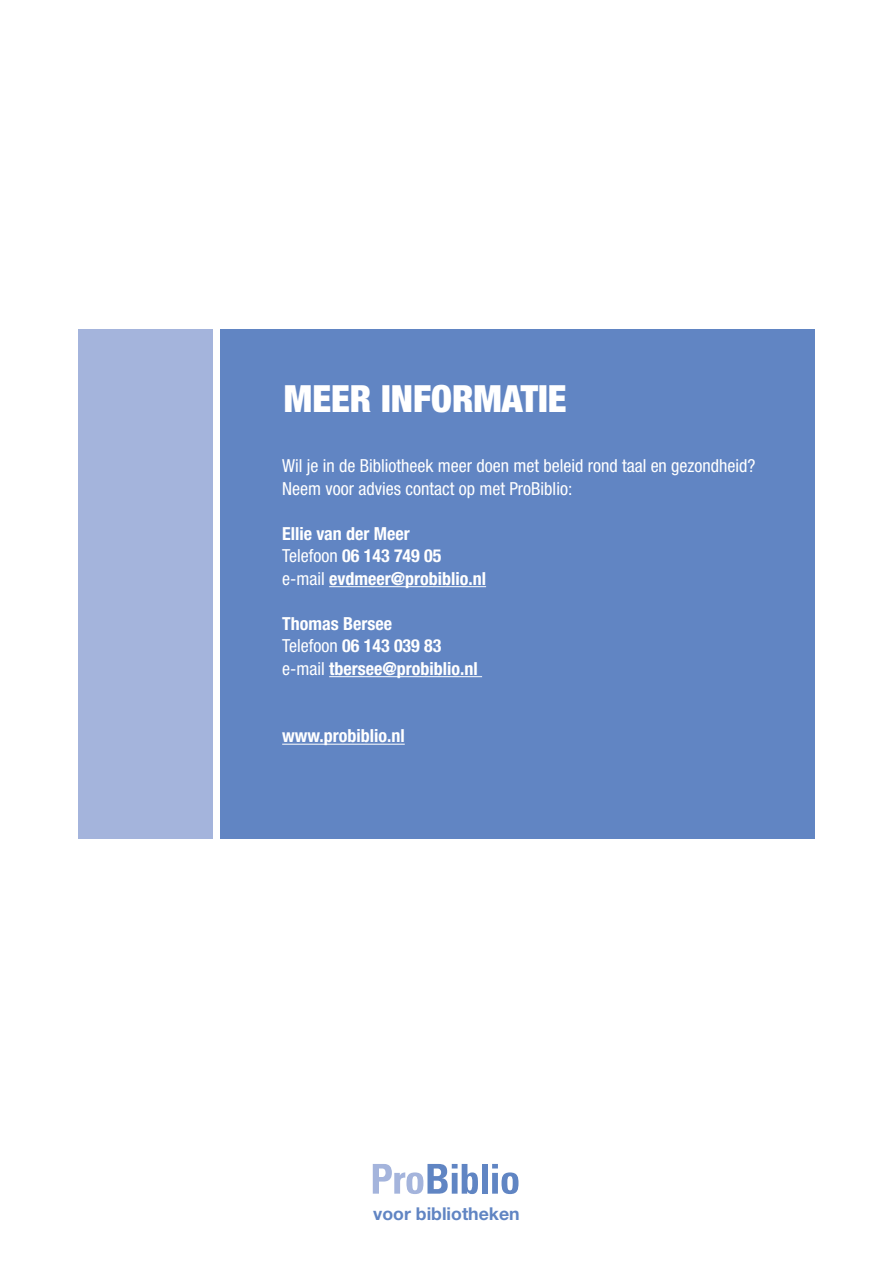
<style>
.page{position:relative;width:893px;height:1263px;background:#fff}
.page>*{position:absolute;margin:0;border:0;box-sizing:border-box;transform-origin:0 0}
.t1{font:900 condensed 37.5px "Helvetica Neue LT Std";color:#fff}
.t2{font:700 condensed 18px/22.5px "Helvetica Neue LT Std";color:#fff}
.t3{font:condensed 18px/22.5px "Helvetica Neue LT Std";color:#fff}
.t4{font:700 17.7px "Helvetica Neue LT Std";color:#6185c3}
.s1{font-weight:400}
</style>
<div class="page">
<div style="left:79px;top:329px;width:134px;height:509px;background:#a4b4dc"></div>
<div style="left:220px;top:329px;width:594px;height:509px;background:#6185c3"></div>
<hr style="left:329px;top:586px;width:157px;height:1px;background:#fff">
<hr style="left:329px;top:676px;width:153px;height:1px;background:#fff">
<hr style="left:282px;top:744px;width:123px;height:1px;background:#fff">
<svg style="left:373px;top:1164px;width:105px;height:30px"></svg>
<div style="left:482px;top:1164px;width:5px;height:30px;background:#6085c3"></div>
<svg style="left:492px;top:1164px;width:26px;height:30px"></svg>
<h1 class="t1" style="left:284px;top:376px;width:284px">MEER INFORMATIE</h1>
<p class="t3" style="left:282px;top:455px;width:475px">Wil je in de Bibliotheek meer doen met beleid rond taal en gezondheid?<br>Neem voor advies contact op met ProBiblio:</p>
<p class="t2" style="left:282px;top:522px;width:205px">Ellie van der Meer<br><span class="s1">Telefoon</span> 06 143 749 05 <span class="s1">e-mail</span> evdmeer@probiblio.nl</p>
<p class="t2" style="left:282px;top:612px;width:197px">Thomas Bersee<br><span class="s1">Telefoon</span> 06 143 039 83 <span class="s1">e-mail</span> tbersee@probiblio.nl</p>
<p class="t2" style="left:282px;top:724px;width:124px">www.probiblio.nl</p>
<p class="t4" style="left:373px;top:1203px;width:148px">voor bibliotheken</p>
</div>
